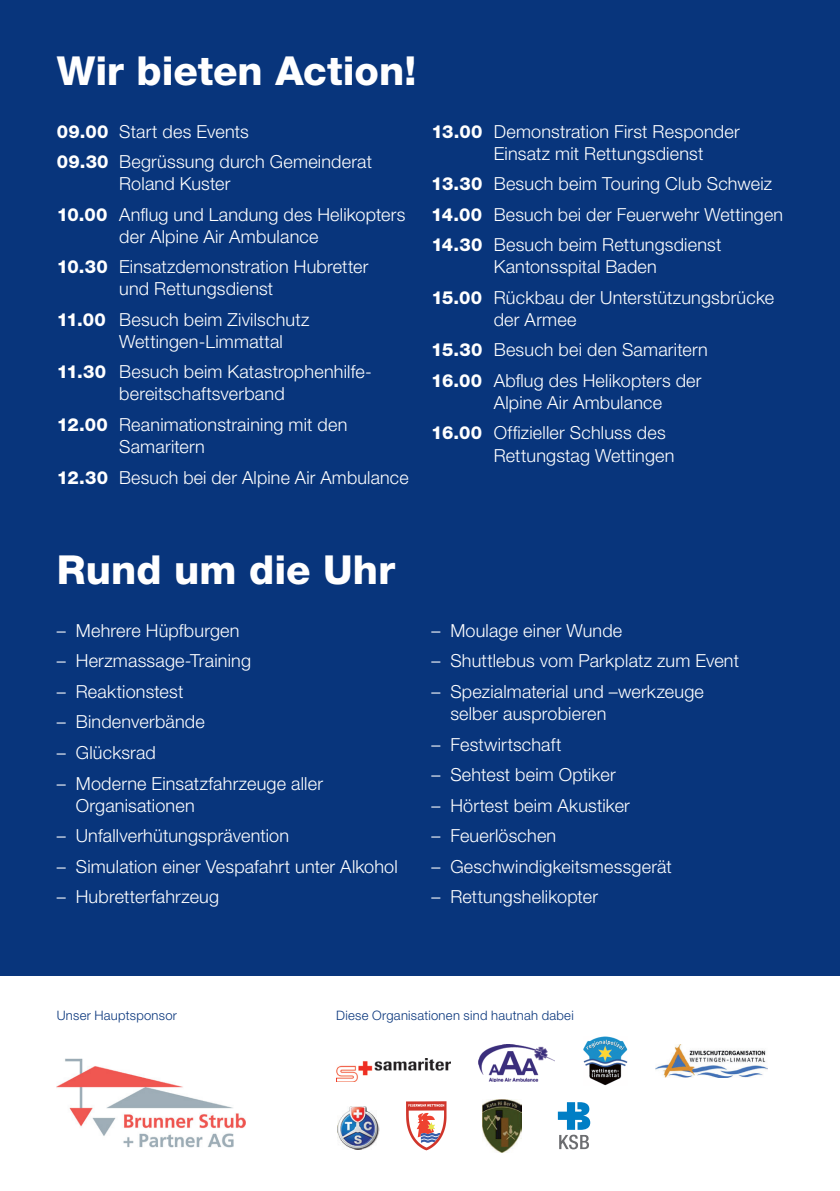
<style>
.page{position:relative;width:840px;height:1191px;background:#fff}
.page>*{position:absolute;margin:0;border:0;box-sizing:border-box;transform-origin:0 0}
.t1{font:800 40px "Helvetica Neue LT Std";color:#fff}
.t2{font:300 18px/30.6px "Helvetica Neue LT Std";letter-spacing:.01em;color:#fff}
.t3{font:300 13px "Helvetica Neue LT Std";letter-spacing:.02em;color:#08357c}
.s1{font-weight:800}
</style>
<div class="page">
<div style="left:0;top:0;width:839px;height:975px;background:#08357c"></div>
<img style="left:336px;top:1058px;width:114px;height:23px">
<img style="left:583px;top:1036px;width:44px;height:49px">
<img style="left:655px;top:1044px;width:112px;height:33px">
<img style="left:337px;top:1106px;width:42px;height:43px">
<svg style="left:557px;top:1102px;width:33px;height:47px"></svg>
<svg style="left:406px;top:1101px;width:40px;height:49px"></svg>
<img style="left:482px;top:1099px;width:39px;height:53px">
<img style="left:478px;top:1044px;width:76px;height:37px">
<img style="left:57px;top:1058px;width:188px;height:90px">
<h1 class="t1" style="left:57px;top:47px;width:361px">Wir bieten Action!</h1>
<p class="t2" style="left:57px;top:116px;width:316px"><span class="s1">09.00</span> Start des Events<br><span class="s1">09.30</span> Begrüssung durch Gemeinderat</p>
<p class="t2" style="left:57px;top:168px;width:350px;text-indent:62px">Roland Kuster<br><span class="s1">10.00</span> Anflug und Landung des Helikopters</p>
<p class="t2" style="left:57px;top:221px;width:313px;text-indent:62px">der Alpine Air Ambulance<br><span class="s1">10.30</span> Einsatzdemonstration Hubretter</p>
<p class="t2" style="left:57px;top:273px;width:254px;text-indent:62px">und Rettungsdienst<br><span class="s1">11.00</span> Besuch beim Zivilschutz</p>
<p class="t2" style="left:57px;top:326px;width:316px;text-indent:62px">Wettingen-Limmattal<br><span class="s1">11.30</span> Besuch beim Katastrophenhilfe-</p>
<p class="t2" style="left:57px;top:378px;width:292px;text-align:center">bereitschaftsverband<br><span class="s1">12.00</span> Reanimationstraining mit den</p>
<p class="t2" style="left:57px;top:431px;width:353px;text-indent:62px">Samaritern<br><span class="s1">12.30</span> Besuch bei der Alpine Air Ambulance</p>
<p class="t2" style="left:493px;top:120px;width:247px;line-height:22px;text-indent:-62px"><span class="s1">13.00</span> Demonstration First Responder<br>Einsatz mit Rettungsdienst</p>
<p class="t2" style="left:431px;top:168px;width:353px"><span class="s1">13.30</span> Besuch beim Touring Club Schweiz<br><span class="s1">14.00</span> Besuch bei der Feuerwehr Wettingen<br><span class="s1">14.30</span> Besuch beim Rettungsdienst</p>
<p class="t2" style="left:431px;top:251px;width:344px;text-indent:62px">Kantonsspital Baden<br><span class="s1">15.00</span> Rückbau der Unterstützungsbrücke</p>
<p class="t2" style="left:431px;top:304px;width:278px;text-indent:62px">der Armee<br><span class="s1">15.30</span> Besuch bei den Samaritern<br><span class="s1">16.00</span> Abflug des Helikopters der</p>
<p class="t2" style="left:431px;top:387px;width:236px;text-align:right">Alpine Air Ambulance<br><span class="s1">16.00</span> Offizieller Schluss des</p>
<p class="t2" style="left:493px;top:439px;width:182px">Rettungstag Wettingen</p>
<h1 class="t1" style="left:57px;top:546px;width:339px">Rund um die Uhr</h1>
<p class="t2" style="left:57px;top:615px;width:184px">– Mehrere Hüpfburgen</p>
<p class="t2" style="left:57px;top:645px;width:196px">– Herzmassage-Training</p>
<p class="t2" style="left:57px;top:676px;width:128px">– Reaktionstest</p>
<p class="t2" style="left:57px;top:706px;width:149px">– Bindenverbände</p>
<p class="t2" style="left:57px;top:737px;width:100px">– Glücksrad</p>
<p class="t2" style="left:76px;top:771px;width:248px;line-height:22px;text-indent:-19px">– Moderne Einsatzfahrzeuge aller<br>Organisationen</p>
<p class="t2" style="left:57px;top:820px;width:234px">– Unfallverhütungsprävention</p>
<p class="t2" style="left:57px;top:850px;width:342px">– Simulation einer Vespafahrt unter Alkohol</p>
<p class="t2" style="left:57px;top:881px;width:164px">– Hubretterfahrzeug</p>
<p class="t2" style="left:431px;top:615px;width:192px">– Moulage einer Wunde</p>
<p class="t2" style="left:431px;top:645px;width:309px">– Shuttlebus vom Parkplatz zum Event</p>
<p class="t2" style="left:450px;top:680px;width:255px;line-height:22px;text-indent:-19px">– Spezialmaterial und –werkzeuge selber ausprobieren</p>
<p class="t2" style="left:431px;top:728px;width:131px">– Festwirtschaft</p>
<p class="t2" style="left:431px;top:759px;width:186px">– Sehtest beim Optiker</p>
<p class="t2" style="left:431px;top:789px;width:200px">– Hörtest beim Akustiker</p>
<p class="t2" style="left:431px;top:820px;width:126px">– Feuerlöschen</p>
<p class="t2" style="left:431px;top:850px;width:242px">– Geschwindigkeitsmessgerät</p>
<p class="t2" style="left:431px;top:881px;width:168px">– Rettungshelikopter</p>
<p class="t3" style="left:57px;top:1007px;width:122px">Unser Hauptsponsor</p>
<p class="t3" style="left:336px;top:1007px;width:239px">Diese Organisationen sind hautnah dabei</p>
</div>
